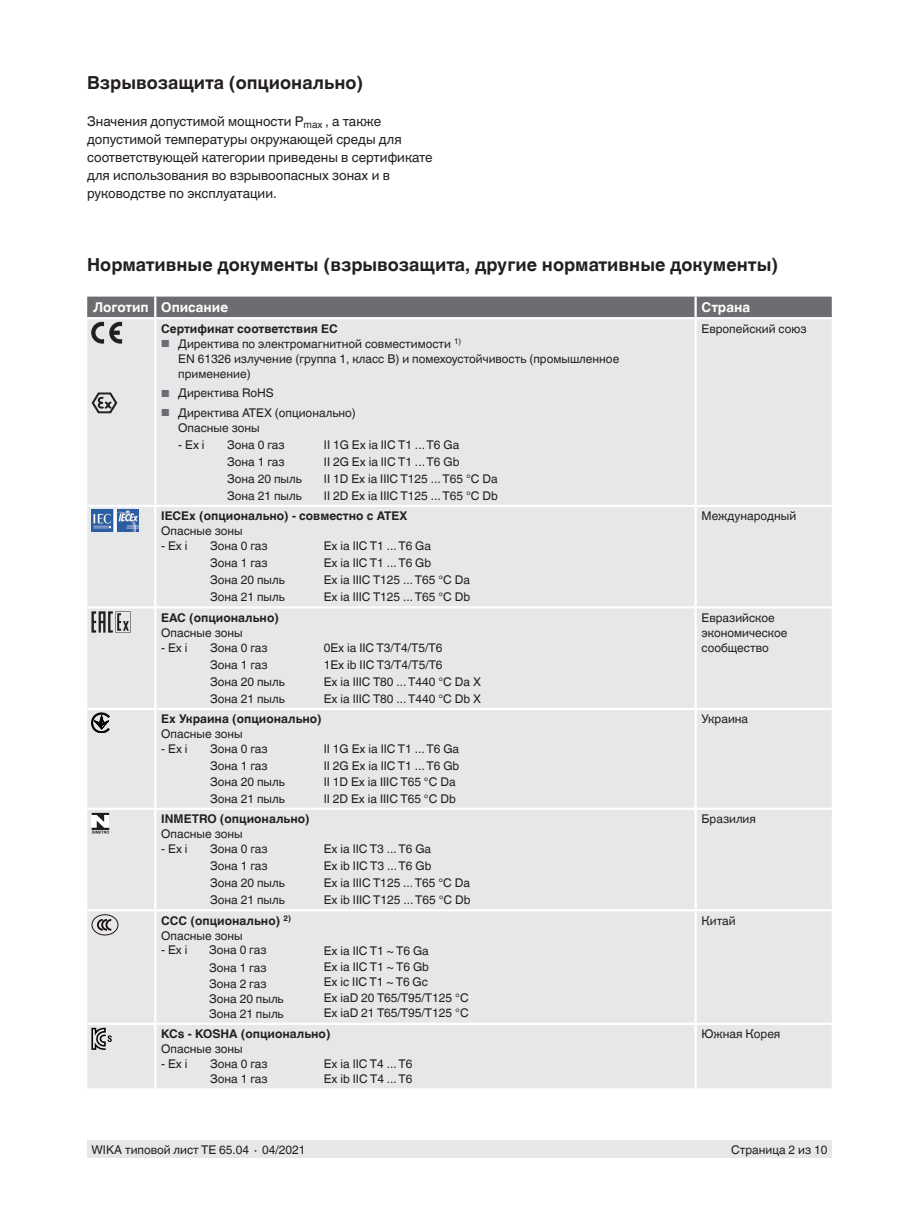
<style>
.page{position:relative;width:919px;height:1214px;background:#fff}
.page>*{position:absolute;margin:0;border:0;box-sizing:border-box;transform-origin:0 0}
.t1{font:700 18px "Helvetica World";color:#231f20}
.t2{font:13.5px/18px "Helvetica World";color:#231f20}
.t3{font:700 13.5px "Helvetica World";color:#fff}
.t4{font:12px/15px "Helvetica World";color:#231f20}
.t5{font:700 12px/15px "Helvetica World";color:#231f20}
.s1{font-size:10.2px;color:#6c6d70}
.s2{font-weight:400}
</style>
<div class="page">
<div style="left:87px;top:1140px;width:744px;height:17px;background:#e6e7e9"></div>
<div style="left:87px;top:343px;width:744px;height:745px;background:#e6e7e9"></div>
<hr style="left:155px;top:606px;width:540px;height:2px;background:#fff">
<hr style="left:155px;top:1022px;width:540px;height:3px;background:#fff">
<hr style="left:694px;top:710px;width:2px;height:97px;background:#fff">
<hr style="left:155px;top:807px;width:540px;height:3px;background:#fff">
<hr style="left:695px;top:807px;width:136px;height:3px;background:#fff">
<hr style="left:155px;top:708px;width:540px;height:2px;background:#fff">
<hr style="left:695px;top:708px;width:136px;height:2px;background:#fff">
<hr style="left:87px;top:505px;width:68px;height:2px;background:#fff">
<hr style="left:155px;top:505px;width:540px;height:2px;background:#fff">
<hr style="left:695px;top:505px;width:136px;height:2px;background:#fff">
<hr style="left:87px;top:708px;width:68px;height:2px;background:#fff">
<hr style="left:154px;top:710px;width:2px;height:97px;background:#fff">
<hr style="left:154px;top:810px;width:2px;height:99px;background:#fff">
<hr style="left:694px;top:810px;width:2px;height:99px;background:#fff">
<hr style="left:155px;top:909px;width:540px;height:2px;background:#fff">
<hr style="left:87px;top:606px;width:68px;height:2px;background:#fff">
<hr style="left:87px;top:1022px;width:68px;height:3px;background:#fff">
<hr style="left:154px;top:1025px;width:2px;height:63px;background:#fff">
<hr style="left:695px;top:606px;width:136px;height:2px;background:#fff">
<hr style="left:695px;top:1022px;width:136px;height:3px;background:#fff">
<hr style="left:694px;top:1025px;width:2px;height:63px;background:#fff">
<hr style="left:695px;top:909px;width:136px;height:2px;background:#fff">
<hr style="left:694px;top:911px;width:2px;height:111px;background:#fff">
<hr style="left:87px;top:807px;width:68px;height:3px;background:#fff">
<hr style="left:87px;top:909px;width:68px;height:2px;background:#fff">
<hr style="left:154px;top:911px;width:2px;height:111px;background:#fff">
<hr style="left:694px;top:319px;width:2px;height:186px;background:#fff">
<hr style="left:694px;top:507px;width:2px;height:99px;background:#fff">
<hr style="left:154px;top:319px;width:2px;height:186px;background:#fff">
<hr style="left:154px;top:507px;width:2px;height:99px;background:#fff">
<hr style="left:694px;top:608px;width:2px;height:100px;background:#fff">
<hr style="left:154px;top:608px;width:2px;height:100px;background:#fff">
<svg style="left:87px;top:296px;width:744px;height:47px;background:#b1b2b4"></svg>
<svg style="left:91px;top:392px;width:26px;height:21px"></svg>
<img style="left:91px;top:510px;width:47px;height:21px">
<svg style="left:91px;top:611px;width:40px;height:21px"></svg>
<svg style="left:91px;top:713px;width:18px;height:20px"></svg>
<svg style="left:92px;top:813px;width:17px;height:20px"></svg>
<svg style="left:91px;top:914px;width:27px;height:21px"></svg>
<svg style="left:91px;top:1027px;width:21px;height:22px"></svg>
<h1 class="t1" style="left:87px;top:73px;width:277px">Взрывозащита (опционально)</h1>
<p class="t2" style="left:87px;top:112px;width:347px">Значения допустимой мощности P<sub>max</sub> , а также допустимой температуры окружающей среды для соответствующей категории приведены в сертификате для использования во взрывоопасных зонах и в руководстве по эксплуатации.</p>
<h1 class="t1" style="left:87px;top:254px;width:692px">Нормативные документы (взрывозащита, другие нормативные документы)</h1>
<p class="t3" style="left:93px;top:300px;width:136px">Логотип Описание</p>
<p class="t3" style="left:701px;top:300px;width:50px">Страна</p>
<p class="t5" style="left:161px;top:321px;width:178px">Сертификат соответствия ЕС</p>
<p class="t4" style="left:178px;top:336px;width:442px;text-indent:-17px"><span class="s1">■</span> Директива по электромагнитной совместимости <sup>1)<br></sup>EN 61326 излучение (группа 1, класс B) и помехоустойчивость (промышленное применение)</p>
<p class="t4" style="left:161px;top:386px;width:114px"><span class="s1">■</span> Директива RoHS</p>
<p class="t4" style="left:178px;top:405px;width:179px;text-indent:-17px"><span class="s1">■</span> Директива ATEX (опционально)<br>Опасные зоны</p>
<p class="t4" style="left:178px;top:437px;width:28px">- Ex i</p>
<p class="t4" style="left:227px;top:437px;width:59px">Зона 0 газ</p>
<p class="t4" style="left:324px;top:437px;width:137px">II 1G Ex ia IIC T1 ... T6 Ga</p>
<p class="t4" style="left:227px;top:454px;width:59px">Зона 1 газ</p>
<p class="t4" style="left:324px;top:454px;width:137px">II 2G Ex ia IIC T1 ... T6 Gb</p>
<p class="t4" style="left:227px;top:471px;width:76px">Зона 20 пыль</p>
<p class="t4" style="left:324px;top:471px;width:175px">II 1D Ex ia IIIC T125 ... T65 °C Da</p>
<p class="t4" style="left:227px;top:488px;width:76px">Зона 21 пыль</p>
<p class="t4" style="left:324px;top:488px;width:175px">II 2D Ex ia IIIC T125 ... T65 °C Db</p>
<p class="t4" style="left:701px;top:321px;width:106px">Европейский союз</p>
<p class="t5" style="left:161px;top:509px;width:247px">IECEx (опционально) - совместно с ATEX</p>
<p class="t4" style="left:161px;top:524px;width:83px">Опасные зоны</p>
<p class="t4" style="left:161px;top:538px;width:28px">- Ex i</p>
<p class="t4" style="left:210px;top:538px;width:59px">Зона 0 газ</p>
<p class="t4" style="left:324px;top:538px;width:109px">Ex ia IIC T1 ... T6 Ga</p>
<p class="t4" style="left:210px;top:555px;width:59px">Зона 1 газ</p>
<p class="t4" style="left:324px;top:555px;width:109px">Ex ia IIC T1 ... T6 Gb</p>
<p class="t4" style="left:210px;top:572px;width:76px">Зона 20 пыль</p>
<p class="t4" style="left:324px;top:572px;width:148px">Ex ia IIIC T125 ... T65 °C Da</p>
<p class="t4" style="left:210px;top:590px;width:76px">Зона 21 пыль</p>
<p class="t4" style="left:324px;top:590px;width:148px">Ex ia IIIC T125 ... T65 °C Db</p>
<p class="t5" style="left:161px;top:610px;width:119px">EAC (опционально)</p>
<p class="t4" style="left:161px;top:625px;width:83px">Опасные зоны</p>
<p class="t4" style="left:161px;top:640px;width:28px">- Ex i</p>
<p class="t4" style="left:210px;top:640px;width:59px">Зона 0 газ</p>
<p class="t4" style="left:324px;top:640px;width:120px">0Ex ia IIC T3/T4/T5/T6</p>
<p class="t4" style="left:210px;top:657px;width:59px">Зона 1 газ</p>
<p class="t4" style="left:324px;top:657px;width:120px">1Ex ib IIC T3/T4/T5/T6</p>
<p class="t4" style="left:210px;top:674px;width:76px">Зона 20 пыль</p>
<p class="t4" style="left:324px;top:674px;width:159px">Ex ia IIIC T80 ... T440 °C Da X</p>
<p class="t4" style="left:210px;top:691px;width:76px">Зона 21 пыль</p>
<p class="t4" style="left:324px;top:691px;width:159px">Ex ia IIIC T80 ... T440 °C Db X</p>
<p class="t5" style="left:161px;top:712px;width:162px">Ex Украина (опционально)</p>
<p class="t4" style="left:161px;top:727px;width:83px">Опасные зоны</p>
<p class="t4" style="left:161px;top:741px;width:28px">- Ex i</p>
<p class="t4" style="left:210px;top:741px;width:59px">Зона 0 газ</p>
<p class="t4" style="left:324px;top:741px;width:137px">II 1G Ex ia IIC T1 ... T6 Ga</p>
<p class="t4" style="left:210px;top:758px;width:59px">Зона 1 газ</p>
<p class="t4" style="left:324px;top:758px;width:137px">II 2G Ex ia IIC T1 ... T6 Gb</p>
<p class="t4" style="left:210px;top:775px;width:76px">Зона 20 пыль</p>
<p class="t4" style="left:324px;top:775px;width:133px">II 1D Ex ia IIIC T65 °C Da</p>
<p class="t4" style="left:210px;top:791px;width:76px">Зона 21 пыль</p>
<p class="t4" style="left:324px;top:791px;width:133px">II 2D Ex ia IIIC T65 °C Db</p>
<p class="t5" style="left:161px;top:811px;width:150px">INMETRO (опционально)</p>
<p class="t4" style="left:161px;top:826px;width:83px">Опасные зоны</p>
<p class="t4" style="left:161px;top:841px;width:28px">- Ex i</p>
<p class="t4" style="left:210px;top:841px;width:59px">Зона 0 газ</p>
<p class="t4" style="left:324px;top:841px;width:109px">Ex ia IIC T3 ... T6 Ga</p>
<p class="t4" style="left:210px;top:858px;width:59px">Зона 1 газ</p>
<p class="t4" style="left:324px;top:858px;width:109px">Ex ib IIC T3 ... T6 Gb</p>
<p class="t4" style="left:210px;top:875px;width:76px">Зона 20 пыль</p>
<p class="t4" style="left:324px;top:875px;width:148px">Ex ia IIIC T125 ... T65 °C Da</p>
<p class="t4" style="left:210px;top:892px;width:76px">Зона 21 пыль</p>
<p class="t4" style="left:324px;top:892px;width:148px">Ex ib IIIC T125 ... T65 °C Db</p>
<p class="t5" style="left:161px;top:913px;width:131px">CCC (опционально) <sup>2)<br></sup><span class="s2">Опасные зоны</span></p>
<p class="t4" style="left:161px;top:942px;width:28px">- Ex i</p>
<p class="t4" style="left:209px;top:942px;width:59px">Зона 0 газ</p>
<p class="t4" style="left:324px;top:943px;width:107px">Ex ia IIC T1 ~ T6 Ga</p>
<p class="t4" style="left:209px;top:960px;width:59px">Зона 1 газ</p>
<p class="t4" style="left:324px;top:959px;width:107px">Ex ia IIC T1 ~ T6 Gb</p>
<p class="t4" style="left:209px;top:976px;width:59px">Зона 2 газ</p>
<p class="t4" style="left:324px;top:974px;width:106px">Ex ic IIC T1 ~ T6 Gc</p>
<p class="t4" style="left:209px;top:991px;width:76px">Зона 20 пыль</p>
<p class="t4" style="left:324px;top:990px;width:146px">Ex iaD 20 T65/T95/T125 °C</p>
<p class="t4" style="left:209px;top:1006px;width:76px">Зона 21 пыль</p>
<p class="t4" style="left:324px;top:1005px;width:146px">Ex iaD 21 T65/T95/T125 °C</p>
<p class="t5" style="left:161px;top:1026px;width:171px">KCs - KOSHA (опционально)</p>
<p class="t4" style="left:161px;top:1041px;width:83px">Опасные зоны</p>
<p class="t4" style="left:161px;top:1056px;width:28px">- Ex i</p>
<p class="t4" style="left:210px;top:1056px;width:59px">Зона 0 газ</p>
<p class="t4" style="left:324px;top:1056px;width:90px">Ex ia IIC T4 ... T6</p>
<p class="t4" style="left:210px;top:1071px;width:59px">Зона 1 газ</p>
<p class="t4" style="left:324px;top:1071px;width:90px">Ex ib IIC T4 ... T6</p>
<p class="t4" style="left:701px;top:509px;width:96px">Международный</p>
<p class="t4" style="left:701px;top:610px;width:87px">Евразийское экономическое сообщество</p>
<p class="t4" style="left:701px;top:712px;width:48px">Украина</p>
<p class="t4" style="left:701px;top:811px;width:56px">Бразилия</p>
<p class="t4" style="left:701px;top:913px;width:36px">Китай</p>
<p class="t4" style="left:701px;top:1026px;width:80px">Южная Корея</p>
<p class="t4" style="left:91px;top:1142px;width:215px">WIKA типовой лист TE 65.04 ∙ 04/2021</p>
<p class="t4" style="left:731px;top:1142px;width:98px">Страница 2 из 10</p>
</div>
